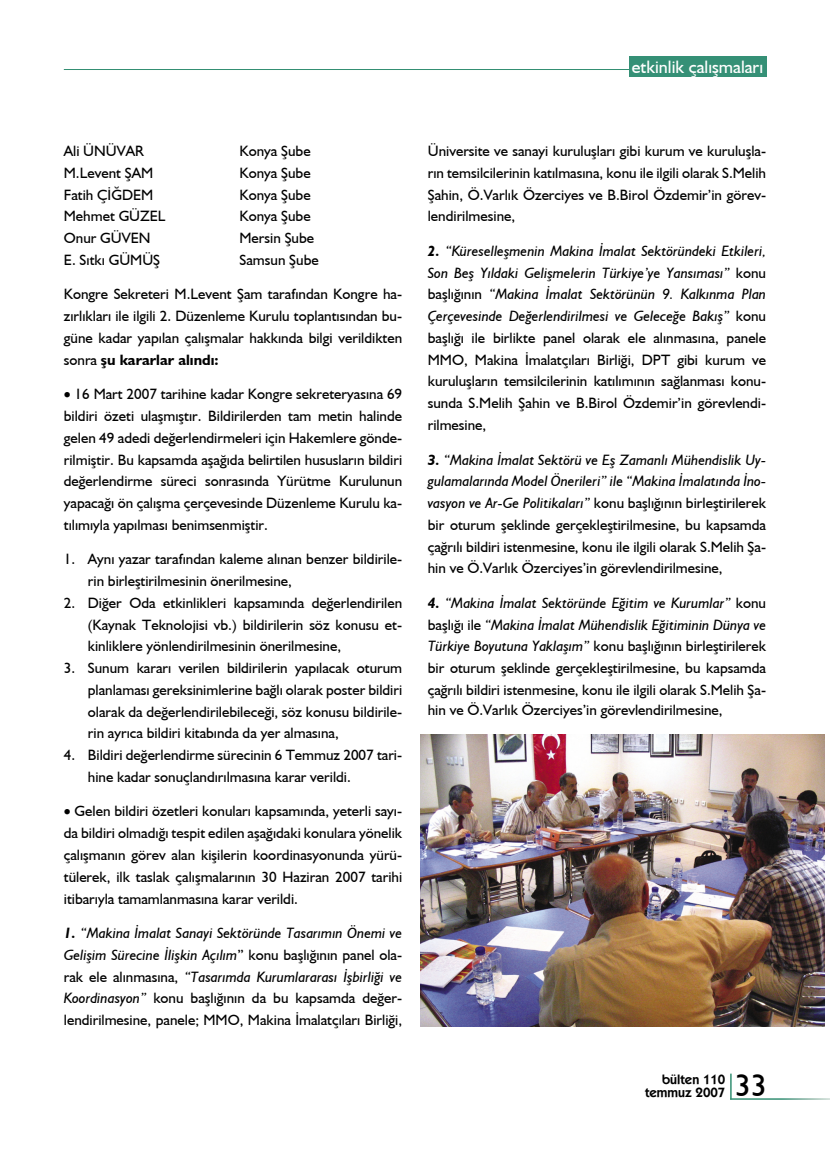
<style>
.page{position:relative;width:830px;height:1170px;background:#fff}
.page>*{position:absolute;margin:0;border:0;box-sizing:border-box;transform-origin:0 0}
.t1{font:31.5px "Humanist 521 BT";color:#000}
.t2{font:18px "Humanist 521 BT";color:#fff}
.t3{font:15px/21.8px "Humanist 521 BT";color:#000;text-align:justify}
.t4{font:600 13.5px/13.5px "Kabel IT Cby BT";color:#000;text-align:right}
.s1{font-weight:700}
.s2{font-weight:700;font-style:italic}
.s3{font-style:italic}
</style>
<div class="page">
<hr style="left:729px;top:1073px;width:2px;height:26px;background:#348f73">
<hr style="left:729px;top:1098px;width:100px;height:1px;background:#fff">
<hr style="left:64px;top:69px;width:570px;height:1px;background:#348f73">
<div style="left:628px;top:56px;width:137px;height:21px;background:#359076"></div>
<img style="left:420px;top:734px;width:404px;height:292px">
<p class="t2" style="left:631px;top:56px;width:133px">etkinlik çalışmaları</p>
<p class="t3" style="left:64px;top:140px;width:81px">Ali ÜNÜVAR</p>
<p class="t3" style="left:239px;top:140px;width:73px">Konya Şube</p>
<p class="t3" style="left:64px;top:161px;width:91px">M.Levent ŞAM</p>
<p class="t3" style="left:239px;top:161px;width:73px">Konya Şube</p>
<p class="t3" style="left:64px;top:183px;width:91px">Fatih ÇİĞDEM</p>
<p class="t3" style="left:239px;top:183px;width:73px">Konya Şube</p>
<p class="t3" style="left:64px;top:205px;width:103px">Mehmet GÜZEL</p>
<p class="t3" style="left:239px;top:205px;width:73px">Konya Şube</p>
<p class="t3" style="left:64px;top:227px;width:88px">Onur GÜVEN</p>
<p class="t3" style="left:239px;top:227px;width:76px">Mersin Şube</p>
<p class="t3" style="left:64px;top:248px;width:98px">E. Sıtkı GÜMÜŞ</p>
<p class="t3" style="left:239px;top:248px;width:81px">Samsun Şube</p>
<p class="t3" style="left:64px;top:283px;width:340px">Kongre Sekreteri M.Levent Şam tarafından Kongre ha&shy;zırlıkları ile ilgili 2. Düzenleme Kurulu toplantısından bu&shy;güne kadar yapılan çalışmalar hakkında bilgi verildikten sonra <span class="s1">şu kararlar alındı:</span></p>
<p class="t3" style="left:64px;top:383px;width:340px">• 16 Mart 2007 tarihine kadar Kongre sekreteryasına 69 bildiri özeti ulaşmıştır. Bildirilerden tam metin halinde gelen 49 adedi değerlendirmeleri için Hakemlere gönde&shy;rilmiştir. Bu kapsamda aşağıda belirtilen hususların bildiri değerlendirme süreci sonrasında Yürütme Kurulunun yapacağı ön çalışma çerçevesinde Düzenleme Kurulu ka&shy;tılımıyla yapılması benimsenmiştir.</p>
<p class="t3" style="left:88px;top:548px;width:316px;text-indent:-24px">1. Aynı yazar tarafından kaleme alınan benzer bildirile&shy;rin birleştirilmesinin önerilmesine,</p>
<p class="t3" style="left:88px;top:591px;width:316px;text-indent:-24px">2. Diğer Oda etkinlikleri kapsamında değerlendirilen (Kaynak Teknolojisi vb.) bildirilerin söz konusu et&shy;kinliklere yönlendirilmesinin önerilmesine,</p>
<p class="t3" style="left:88px;top:656px;width:316px;text-indent:-24px">3. Sunum kararı verilen bildirilerin yapılacak oturum planlaması gereksinimlerine bağlı olarak poster bildiri olarak da değerlendirilebileceği, söz konusu bildirile&shy;rin ayrıca bildiri kitabında da yer almasına,</p>
<p class="t3" style="left:88px;top:743px;width:316px;text-indent:-24px">4. Bildiri değerlendirme sürecinin 6 Temmuz 2007 tari&shy;hine kadar sonuçlandırılmasına karar verildi.</p>
<p class="t3" style="left:64px;top:800px;width:340px">• Gelen bildiri özetleri konuları kapsamında, yeterli sayı&shy;da bildiri olmadığı tespit edilen aşağıdaki konulara yönelik çalışmanın görev alan kişilerin koordinasyonunda yürü&shy;tülerek, ilk taslak çalışmalarının 30 Haziran 2007 tarihi itibarıyla tamamlanmasına karar verildi.</p>
<p class="t3" style="left:64px;top:921px;width:340px"><span class="s2">1.</span> <span class="s3">“Makina İmalat Sanayi Sektöründe Tasarımın Önemi ve Gelişim Sürecine İlişkin Açılım</span>” konu başlığının panel ola&shy;rak ele alınmasına, <span class="s3">“Tasarımda Kurumlararası İşbirliği ve Koordinasyon”</span> konu başlığının da bu kapsamda değer&shy;lendirilmesine, panele; MMO, Makina İmalatçıları Birliği,</p>
<p class="t3" style="left:427px;top:140px;width:340px">Üniversite ve sanayi kuruluşları gibi kurum ve kuruluşla&shy;rın temsilcilerinin katılmasına, konu ile ilgili olarak S.Melih Şahin, Ö.Varlık Özerciyes ve B.Birol Özdemir’in görev&shy;lendirilmesine,</p>
<p class="t3" style="left:427px;top:239px;width:340px"><span class="s2">2.</span> <span class="s3">“Küreselleşmenin Makina İmalat Sektöründeki Etkileri, Son Beş Yıldaki Gelişmelerin Türkiye’ye Yansıması”</span> konu başlığının <span class="s3">“Makina İmalat Sektörünün 9. Kalkınma Plan Çerçevesinde Değerlendirilmesi ve Geleceğe Bakış”</span> konu başlığı ile birlikte panel olarak ele alınmasına, panele MMO, Makina İmalatçıları Birliği, DPT gibi kurum ve kuruluşların temsilcilerinin katılımının sağlanması konu&shy;sunda S.Melih Şahin ve B.Birol Özdemir’in görevlendi&shy;rilmesine,</p>
<p class="t3" style="left:427px;top:448px;width:340px"><span class="s2">3.</span> <span class="s3">“Makina İmalat Sektörü ve Eş Zamanlı Mühendislik Uy&shy;gulamalarında Model Önerileri” ile “Makina İmalatında İno&shy;vasyon ve Ar-Ge Politikaları”</span> konu başlığının birleştirilerek bir oturum şeklinde gerçekleştirilmesine, bu kapsamda çağrılı bildiri istenmesine, konu ile ilgili olarak S.Melih Şa&shy;hin ve Ö.Varlık Özerciyes’in görevlendirilmesine,</p>
<p class="t3" style="left:427px;top:591px;width:340px"><span class="s2">4.</span> <span class="s3">“Makina İmalat Sektöründe Eğitim ve Kurumlar”</span> konu başlığı ile <span class="s3">“Makina İmalat Mühendislik Eğitiminin Dünya ve Türkiye Boyutuna Yaklaşım”</span> konu başlığının birleştirilerek bir oturum şeklinde gerçekleştirilmesine, bu kapsamda çağrılı bildiri istenmesine, konu ile ilgili olarak S.Melih Şa&shy;hin ve Ö.Varlık Özerciyes’in görevlendirilmesine,</p>
<p class="t4" style="left:644px;top:1071px;width:82px">bülten 110 temmuz 2007</p>
<h1 class="t1" style="left:734px;top:1065px;width:33px">33</h1>
</div>
